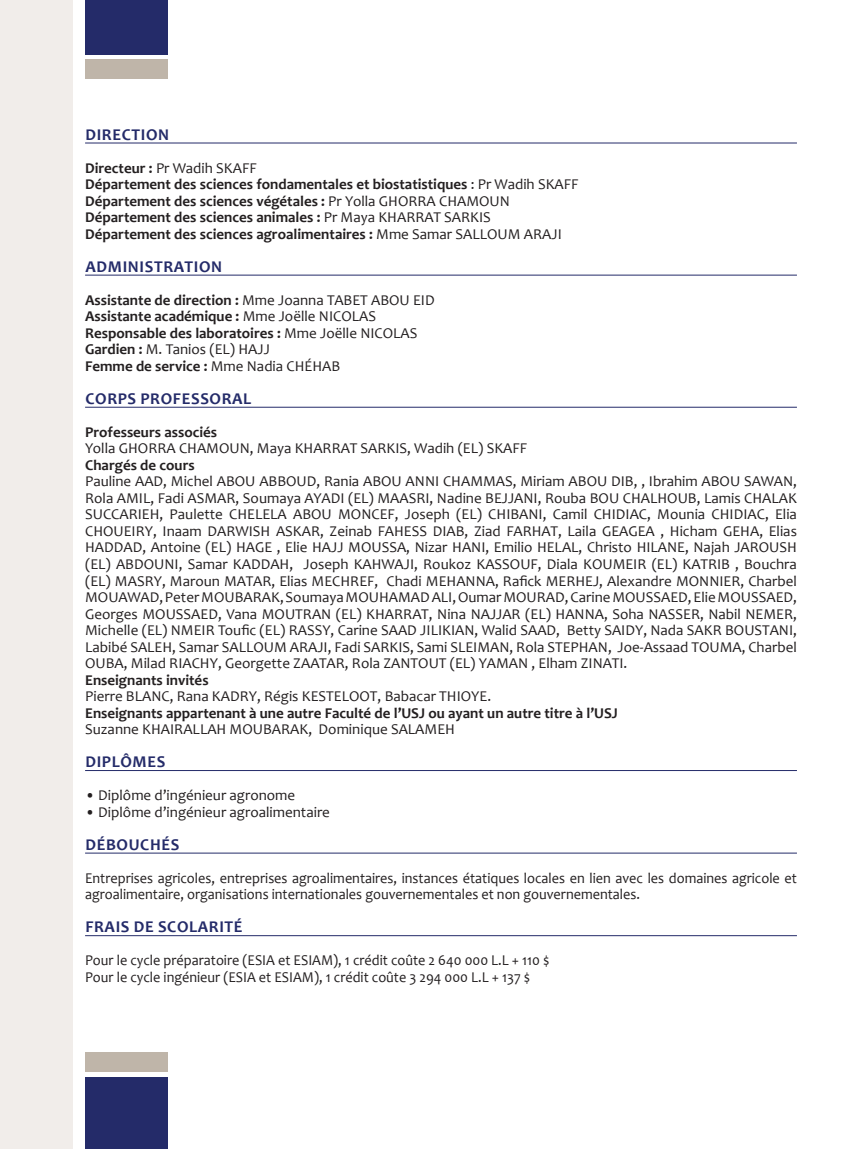
<style>
.page{position:relative;width:851px;height:1149px;background:#fff}
.page>*{position:absolute;margin:0;border:0;box-sizing:border-box;transform-origin:0 0}
.Title_Underline{font:700 16.5px "Candara";letter-spacing:.04em;color:#242b69}
.t1{font:15px/16.5px "Candara";color:#231f20;text-align:justify}
.t2{font:700 15px "Candara";color:#231f20}
.t3{font:15px/16.5px "Candara";color:#231f20;scale:.95 1}
.s1{font-weight:700}
.s2{font-weight:400}
</style>
<div class="page">
<div style="left:85px;top:1076px;width:83px;height:72px;background:#242b69"></div>
<div style="left:85px;top:1051px;width:83px;height:19px;background:#bfb5a9"></div>
<div style="left:85px;top:60px;width:83px;height:19px;background:#bfb5a9"></div>
<div style="left:85px;top:0;width:83px;height:54px;background:#242b69"></div>
<hr style="left:85px;top:143px;width:711px;height:1px;background:#242b69">
<hr style="left:85px;top:275px;width:711px;height:1px;background:#242b69">
<hr style="left:85px;top:407px;width:711px;height:1px;background:#242b69">
<hr style="left:85px;top:770px;width:711px;height:1px;background:#242b69">
<hr style="left:85px;top:852px;width:711px;height:1px;background:#242b69">
<hr style="left:85px;top:935px;width:711px;height:1px;background:#242b69">
<div style="left:0;top:0;width:72px;height:1148px;background:#f1edea"></div>
<p class="Title_Underline" style="left:85px;top:124px;width:85px">DIRECTION</p>
<p class="t1" style="left:85px;top:159px;width:173px"><span class="s1">Directeur :</span> Pr Wadih SKAFF</p>
<p class="t2" style="left:85px;top:175px;width:495px">Département des sciences fondamentales et biostatistiques <span class="s2">: Pr Wadih SKAFF</span></p>
<p class="t2" style="left:85px;top:192px;width:426px">Département des sciences végétales : <span class="s2">Pr Yolla GHORRA CHAMOUN</span></p>
<p class="t2" style="left:85px;top:208px;width:407px">Département des sciences animales : <span class="s2">Pr Maya KHARRAT SARKIS</span></p>
<p class="t2" style="left:85px;top:225px;width:478px">Département des sciences agroalimentaires : <span class="s2">Mme Samar SALLOUM ARAJI</span></p>
<p class="Title_Underline" style="left:85px;top:256px;width:138px">ADMINISTRATION</p>
<p class="t2" style="left:85px;top:291px;width:351px">Assistante de direction : <span class="s2">Mme Joanna TABET ABOU EID</span></p>
<p class="t2" style="left:85px;top:307px;width:292px">Assistante académique : <span class="s2">Mme Joëlle NICOLAS</span></p>
<p class="t2" style="left:85px;top:324px;width:334px">Responsable des laboratoires : <span class="s2">Mme Joëlle NICOLAS</span></p>
<p class="t1" style="left:85px;top:341px;width:186px"><span class="s1">Gardien :</span> M. Tanios (EL) HAJJ</p>
<p class="t2" style="left:85px;top:357px;width:256px">Femme de service : <span class="s2">Mme Nadia CHÉHAB</span></p>
<p class="Title_Underline" style="left:85px;top:388px;width:167px">CORPS PROFESSORAL</p>
<p class="t2" style="left:85px;top:423px;width:133px">Professeurs associés</p>
<p class="t1" style="left:85px;top:440px;width:443px">Yolla GHORRA CHAMOUN, Maya KHARRAT SARKIS, Wadih (EL) SKAFF</p>
<p class="t2" style="left:85px;top:456px;width:111px">Chargés de cours</p>
<p class="t1" style="left:85px;top:473px;width:713px">Pauline AAD, Michel ABOU ABBOUD, Rania ABOU ANNI CHAMMAS, Miriam ABOU DIB, , Ibrahim ABOU SAWAN, Rola AMIL, Fadi ASMAR, Soumaya AYADI (EL) MAASRI, Nadine BEJJANI, Rouba BOU CHALHOUB, Lamis CHALAK SUCCARIEH, Paulette CHELELA ABOU MONCEF, Joseph (EL) CHIBANI, Camil CHIDIAC, Mounia CHIDIAC, Elia CHOUEIRY, Inaam DARWISH ASKAR, Zeinab FAHESS DIAB, Ziad FARHAT, Laila GEAGEA , Hicham GEHA, Elias HADDAD, Antoine (EL) HAGE , Elie HAJJ MOUSSA, Nizar HANI, Emilio HELAL, Christo HILANE, Najah JAROUSH (EL) ABDOUNI, Samar KADDAH, Joseph KAHWAJI, Roukoz KASSOUF, Diala KOUMEIR (EL) KATRIB , Bouchra (EL) MASRY, Maroun MATAR, Elias MECHREF, Chadi MEHANNA, Rafick MERHEJ, Alexandre MONNIER, Charbel MOUAWAD, Peter MOUBARAK, Soumaya MOUHAMAD ALI, Oumar MOURAD, Carine MOUSSAED, Elie MOUSSAED, Georges MOUSSAED, Vana MOUTRAN (EL) KHARRAT, Nina NAJJAR (EL) HANNA, Soha NASSER, Nabil NEMER, Michelle (EL) NMEIR Toufic (EL) RASSY, Carine SAAD JILIKIAN, Walid SAAD, Betty SAIDY, Nada SAKR BOUSTANI, Labibé SALEH, Samar SALLOUM ARAJI, Fadi SARKIS, Sami SLEIMAN, Rola STEPHAN, Joe-Assaad TOUMA, Charbel OUBA, Milad RIACHY, Georgette ZAATAR, Rola ZANTOUT (EL) YAMAN , Elham ZINATI.</p>
<p class="t2" style="left:85px;top:670px;width:125px">Enseignants invités</p>
<p class="t1" style="left:85px;top:687px;width:407px">Pierre BLANC, Rana KADRY, Régis KESTELOOT, Babacar THIOYE.</p>
<p class="t2" style="left:85px;top:703px;width:534px">Enseignants appartenant à une autre Faculté de l’USJ ou ayant un autre titre à l’USJ</p>
<p class="t1" style="left:85px;top:720px;width:371px">Suzanne KHAIRALLAH MOUBARAK, Dominique SALAMEH</p>
<p class="Title_Underline" style="left:85px;top:751px;width:82px">DIPLÔMES</p>
<p class="t1" style="left:85px;top:786px;width:212px">• Diplôme d’ingénieur agronome</p>
<p class="t1" style="left:85px;top:803px;width:246px">• Diplôme d’ingénieur agroalimentaire</p>
<p class="Title_Underline" style="left:85px;top:834px;width:95px">DÉBOUCHÉS</p>
<p class="t3" style="left:85px;top:869px;width:750px">Entreprises agricoles, entreprises agroalimentaires, instances étatiques locales en lien avec les domaines agricole et agroalimentaire, organisations internationales gouvernementales et non gouvernementales.</p>
<p class="Title_Underline" style="left:85px;top:916px;width:159px">FRAIS DE SCOLARITÉ</p>
<p class="t3" style="left:85px;top:951px;width:490px">Pour le cycle préparatoire (ESIA et ESIAM), 1 crédit coûte 2 640 000 L.L + 110 $</p>
<p class="t3" style="left:85px;top:968px;width:470px">Pour le cycle ingénieur (ESIA et ESIAM), 1 crédit coûte 3 294 000 L.L + 137 $</p>
</div>
